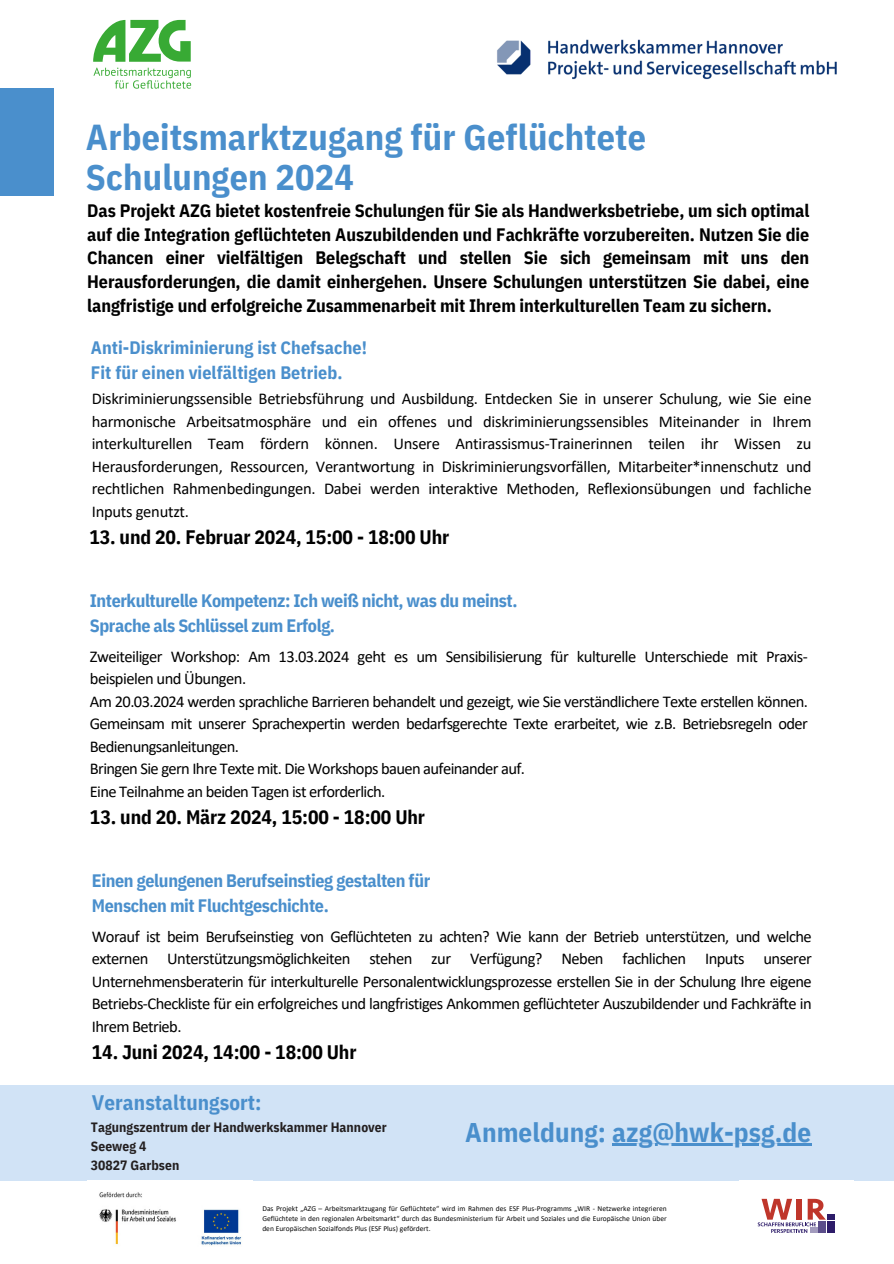
<style>
.page{position:relative;width:894px;height:1264px;background:#fff}
.page>*{position:absolute;margin:0;border:0;box-sizing:border-box;transform-origin:0 0}
.t1{font:700 36px/40.5px "IBM Plex Sans Cond";letter-spacing:.005em;color:#4a8fcc}
.t2{font:700 27px "IBM Plex Sans Cond";letter-spacing:.005em;color:#4a8fcc}
.t3{font:700 21px "IBM Plex Sans Cond";letter-spacing:.005em;color:#4a8fcc}
.t4{font:700 19.5px "IBM Plex Sans Cond";letter-spacing:-.005em;color:#000}
.t5{font:700 18px/23.7px "IBM Plex Sans Cond";letter-spacing:-.005em;color:#000;text-align:justify}
.t6{font:700 18px/24.8px "IBM Plex Sans Cond";letter-spacing:-.02em;color:#4a8fcc}
.t7{font:700 18px/24.8px "IBM Plex Sans Cond";letter-spacing:.005em;color:#4a8fcc}
.t8{font:16.5px/22.5px "Calibri";letter-spacing:-.035em;color:#000;text-align:justify}
.t9{font:700 13.5px/19.2px "IBM Plex Sans Cond";letter-spacing:.005em;color:#231f20}
.t10{font:7.5px/10.1px "Calibri";color:#090909;text-align:justify}
</style>
<div class="page">
<div style="left:0;top:88px;width:54px;height:108px;background:#4a8fcc"></div>
<img style="left:497px;top:39px;width:340px;height:41px">
<div style="left:0;top:1085px;width:893px;height:95px;background:#d1e3f6"></div>
<img style="left:99px;top:1192px;width:142px;height:54px">
<svg style="left:757px;top:1198px;width:77px;height:34px"></svg>
<svg style="left:93px;top:68px;width:98px;height:21px"></svg>
<svg style="left:93px;top:20px;width:98px;height:42px"></svg>
<hr style="left:612px;top:1143px;width:199px;height:3px;background:#4a8fcc">
<p class="t1" style="left:86px;top:116px;width:561px">Arbeitsmarktzugang für Geflüchtete<br>Schulungen 2024</p>
<h4 class="t5" style="left:87px;top:198px;width:723px">Das Projekt AZG bietet kostenfreie Schulungen für Sie als Handwerksbetriebe, um sich optimal auf die Integration geflüchteten Auszubildenden und Fachkräfte vorzubereiten. Nutzen Sie die Chancen einer vielfältigen Belegschaft und stellen Sie sich gemeinsam mit uns den Herausforderungen, die damit einhergehen. Unsere Schulungen unterstützen Sie dabei, eine langfristige und erfolgreiche Zusammenarbeit mit Ihrem interkulturellen Team zu sichern.</h4>
<h5 class="t7" style="left:91px;top:335px;width:277px">Anti-Diskriminierung ist Chefsache!<br>Fit für einen vielfältigen Betrieb.</h5>
<h4 class="t8" style="left:92px;top:389px;width:721px">Diskriminierungssensible Betriebsführung und Ausbildung. Entdecken Sie in unserer Schulung, wie Sie eine harmonische Arbeitsatmosphäre und ein offenes und diskriminierungssensibles Miteinander in Ihrem interkulturellen Team fördern können. Unsere Antirassismus-Trainerinnen teilen ihr Wissen zu Herausforderungen, Ressourcen, Verantwortung in Diskriminierungsvorfällen, Mitarbeiter*innenschutz und rechtlichen Rahmenbedingungen. Dabei werden interaktive Methoden, Reflexionsübungen und fachliche Inputs genutzt.</h4>
<h3 class="t4" style="left:89px;top:524px;width:361px">13. und 20. Februar 2024, 15:00 - 18:00 Uhr</h3>
<h3 class="t6" style="left:90px;top:588px;width:429px">Interkulturelle Kompetenz: Ich weiß nicht, was du meinst.<br>Sprache als Schlüssel zum Erfolg.</h3>
<h5 class="t8" style="left:90px;top:646px;width:719px;text-align:left">Zweiteiliger Workshop: Am 13.03.2024 geht es um Sensibilisierung für kulturelle Unterschiede mit Praxis&shy;beispielen und Übungen.<br>Am 20.03.2024 werden sprachliche Barrieren behandelt und gezeigt, wie Sie verständlichere Texte erstellen können.<br>Gemeinsam mit unserer Sprachexpertin werden bedarfsgerechte Texte erarbeitet, wie z.B. Betriebsregeln oder Bedienungsanleitungen.<br>Bringen Sie gern Ihre Texte mit. Die Workshops bauen aufeinander auf.<br>Eine Teilnahme an beiden Tagen ist erforderlich.</h5>
<h3 class="t4" style="left:90px;top:804px;width:336px">13. und 20. März 2024, 15:00 - 18:00 Uhr</h3>
<p class="t6" style="left:92px;top:868px;width:340px">Einen gelungenen Berufseinstieg gestalten für<br>Menschen mit Fluchtgeschichte.</p>
<h6 class="t8" style="left:92px;top:926px;width:721px">Worauf ist beim Berufseinstieg von Geflüchteten zu achten? Wie kann der Betrieb unterstützen, und welche externen Unterstützungsmöglichkeiten stehen zur Verfügung? Neben fachlichen Inputs unserer Unternehmensberaterin für interkulturelle Personalentwicklungsprozesse erstellen Sie in der Schulung Ihre eigene Betriebs-Checkliste für ein erfolgreiches und langfristiges Ankommen geflüchteter Auszubildender und Fachkräfte in Ihrem Betrieb.</h6>
<h2 class="t4" style="left:92px;top:1039px;width:266px">14. Juni 2024, 14:00 - 18:00 Uhr</h2>
<h4 class="t3" style="left:92px;top:1088px;width:171px">Veranstaltungsort:</h4>
<h5 class="t9" style="left:91px;top:1116px;width:297px">Tagungszentrum der Handwerkskammer Hannover<br>Seeweg 4<br>30827 Garbsen</h5>
<h3 class="t2" style="left:465px;top:1113px;width:347px">Anmeldung: azg@hwk-psg.de</h3>
<p class="t10" style="left:262px;top:1204px;width:405px">Das Projekt „AZG – Arbeitsmarktzugang für Geflüchtete“ wird im Rahmen des ESF Plus-Programms „WIR - Netzwerke integrieren Geflüchtete in den regionalen Arbeitsmarkt“ durch das Bundesministerium für Arbeit und Soziales und die Europäische Union über den Europäischen Sozialfonds Plus (ESF Plus) gefördert.</p>
</div>
